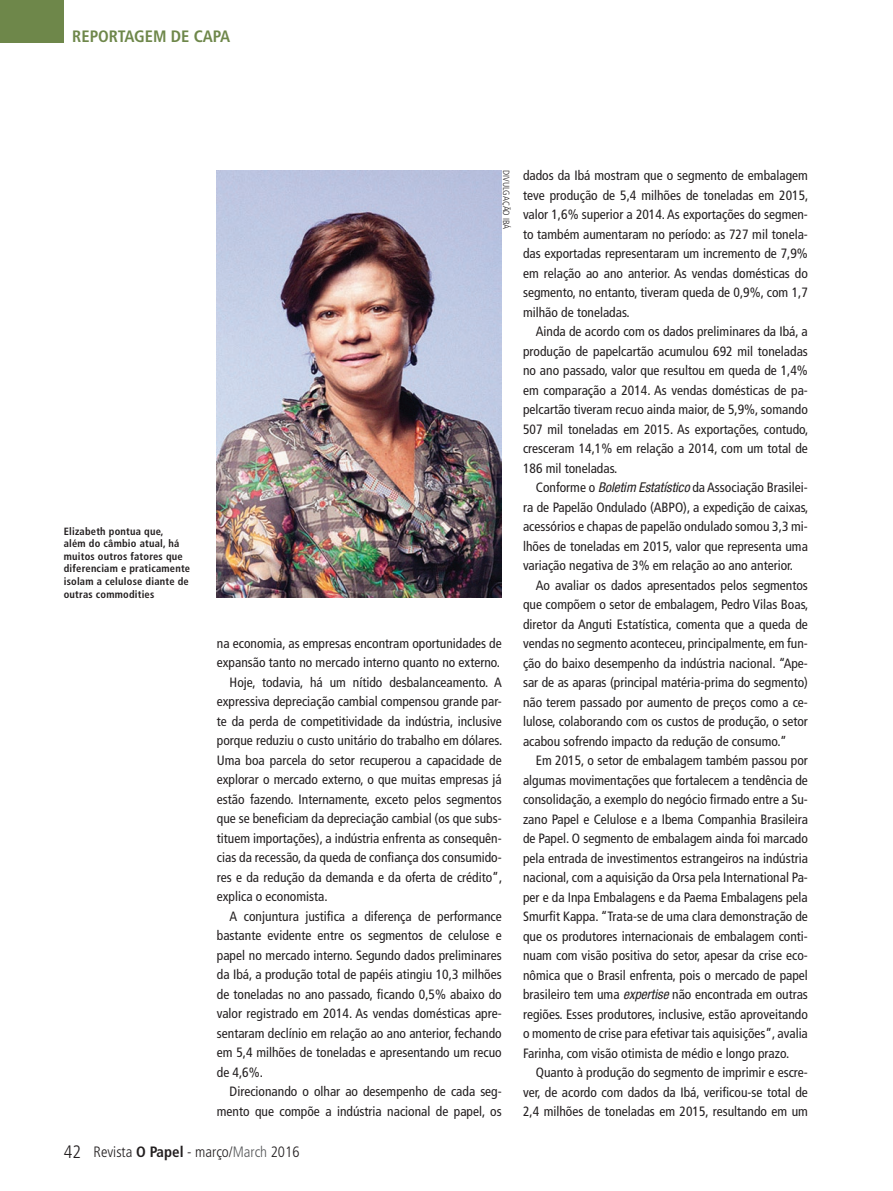
<style>
.page{position:relative;width:893px;height:1191px;background:#fff}
.page>*{position:absolute;margin:0;border:0;box-sizing:border-box;transform-origin:0 0}
.t1{font:300 condensed 18px "Frutiger LT Std";color:#231f20}
.t2{font:700 condensed 16.5px "Frutiger LT Std";color:#6e874a}
.t3{font:300 condensed 15px "Frutiger LT Std";color:#231f20}
.t4{font:condensed 13.5px/19.5px "Frutiger LT Std";color:#231f20;text-align:justify}
.t5{font:700 condensed 10.5px/12.6px "Frutiger LT Std";letter-spacing:.02em;color:#231f20}
.t6{font:300 condensed 9px "Frutiger LT Std";color:#231f20}
.s1{font-weight:700}
.s2{color:#57585a}
.s3{font-family:"Helvetica Neue LT Std";font-style:italic}
</style>
<div class="page">
<div style="left:0;top:0;width:64px;height:43px;background:#6e874a"></div>
<img style="left:217px;top:170px;width:285px;height:427px">
<p class="t2" style="left:72px;top:27px;width:160px">REPORTAGEM DE CAPA</p>
<p class="t6" style="left:511px;top:170px;width:61px;rotate:90deg">DIVULGAÇÃO IBÁ</p>
<p class="t5" style="left:64px;top:524px;width:128px">Elizabeth pontua que,<br>além do câmbio atual, há muitos outros fatores que diferenciam e praticamente isolam a celulose diante de outras commodities</p>
<p class="t4" style="left:217px;top:633px;width:286px">na economia, as empresas encontram oportunidades de</p>
<p class="t4" style="left:217px;top:653px;width:285px">expansão tanto no mercado interno quanto no externo.</p>
<p class="t4" style="left:230px;top:672px;width:274px">Hoje, todavia, há um nítido desbalanceamento. A</p>
<p class="t4" style="left:217px;top:692px;width:286px">expressiva depreciação cambial compensou grande par-</p>
<p class="t4" style="left:217px;top:711px;width:286px">te da perda de competitividade da indústria, inclusive</p>
<p class="t4" style="left:217px;top:731px;width:287px">porque reduziu o custo unitário do trabalho em dólares.</p>
<p class="t4" style="left:217px;top:750px;width:286px">Uma boa parcela do setor recuperou a capacidade de</p>
<p class="t4" style="left:217px;top:770px;width:286px">explorar o mercado externo, o que muitas empresas já</p>
<p class="t4" style="left:217px;top:789px;width:286px">estão fazendo. Internamente, exceto pelos segmentos</p>
<p class="t4" style="left:217px;top:809px;width:286px">que se beneficiam da depreciação cambial (os que subs-</p>
<p class="t4" style="left:217px;top:828px;width:286px">tituem importações), a indústria enfrenta as consequên-</p>
<p class="t4" style="left:217px;top:848px;width:286px">cias da recessão, da queda de confiança dos consumido-</p>
<p class="t4" style="left:217px;top:867px;width:287px">res e da redução da demanda e da oferta de crédito”,</p>
<p class="t4" style="left:217px;top:887px;width:112px">explica o economista.</p>
<p class="t4" style="left:230px;top:906px;width:274px">A conjuntura justifica a diferença de performance</p>
<p class="t4" style="left:217px;top:926px;width:286px">bastante evidente entre os segmentos de celulose e</p>
<p class="t4" style="left:217px;top:945px;width:286px">papel no mercado interno. Segundo dados preliminares</p>
<p class="t4" style="left:217px;top:965px;width:286px">da Ibá, a produção total de papéis atingiu 10,3 milhões</p>
<p class="t4" style="left:217px;top:984px;width:286px">de toneladas no ano passado, ficando 0,5% abaixo do</p>
<p class="t4" style="left:217px;top:1004px;width:286px">valor registrado em 2014. As vendas domésticas apre-</p>
<p class="t4" style="left:217px;top:1023px;width:286px">sentaram declínio em relação ao ano anterior, fechando</p>
<p class="t4" style="left:217px;top:1043px;width:286px">em 5,4 milhões de toneladas e apresentando um recuo</p>
<p class="t4" style="left:217px;top:1062px;width:48px">de 4,6%.</p>
<p class="t4" style="left:230px;top:1082px;width:274px">Direcionando o olhar ao desempenho de cada seg-</p>
<p class="t4" style="left:217px;top:1101px;width:286px">mento que compõe a indústria nacional de papel, os</p>
<h1 class="t1" style="left:64px;top:1141px;width:19px">42</h1>
<p class="t3" style="left:94px;top:1142px;width:208px">Revista <span class="s1">O Papel</span> - março/<span class="s2">March</span> 2016</p>
<p class="t4" style="left:523px;top:166px;width:287px">dados da Ibá mostram que o segmento de embalagem teve produção de 5,4 milhões de toneladas em 2015, valor 1,6% superior a 2014. As exportações do segmen&shy;to também aumentaram no período: as 727 mil tonela&shy;das exportadas representaram um incremento de 7,9% em relação ao ano anterior. As vendas domésticas do segmento, no entanto, tiveram queda de 0,9%, com 1,7 milhão de toneladas.</p>
<p class="t4" style="left:523px;top:322px;width:287px;text-indent:13px">Ainda de acordo com os dados preliminares da Ibá, a produção de papelcartão acumulou 692 mil toneladas no ano passado, valor que resultou em queda de 1,4% em comparação a 2014. As vendas domésticas de pa&shy;pelcartão tiveram recuo ainda maior, de 5,9%, somando 507 mil toneladas em 2015. As exportações, contudo, cresceram 14,1% em relação a 2014, com um total de 186 mil toneladas.</p>
<p class="t4" style="left:523px;top:478px;width:287px;text-indent:13px">Conforme o <span class="s3">Boletim Estatístico</span> da Associação Brasilei&shy;ra de Papelão Ondulado (ABPO), a expedição de caixas, acessórios e chapas de papelão ondulado somou 3,3 mi&shy;lhões de toneladas em 2015, valor que representa uma variação negativa de 3% em relação ao ano anterior.</p>
<p class="t4" style="left:523px;top:575px;width:287px;text-indent:13px">Ao avaliar os dados apresentados pelos segmentos que compõem o setor de embalagem, Pedro Vilas Boas, diretor da Anguti Estatística, comenta que a queda de vendas no segmento aconteceu, principalmente, em fun&shy;ção do baixo desempenho da indústria nacional. “Ape&shy;sar de as aparas (principal matéria-prima do segmento) não terem passado por aumento de preços como a ce&shy;lulose, colaborando com os custos de produção, o setor acabou sofrendo impacto da redução de consumo.”</p>
<p class="t4" style="left:523px;top:751px;width:286px;text-indent:13px">Em 2015, o setor de embalagem também passou por algumas movimentações que fortalecem a tendência de consolidação, a exemplo do negócio firmado entre a Su&shy;zano Papel e Celulose e a Ibema Companhia Brasileira de Papel. O segmento de embalagem ainda foi marcado pela entrada de investimentos estrangeiros na indústria nacional, com a aquisição da Orsa pela International Pa&shy;per e da Inpa Embalagens e da Paema Embalagens pela Smurfit Kappa. “Trata-se de uma clara demonstração de que os produtores internacionais de embalagem conti&shy;nuam com visão positiva do setor, apesar da crise eco&shy;nômica que o Brasil enfrenta, pois o mercado de papel brasileiro tem uma <span class="s3">expertise</span> não encontrada em outras regiões. Esses produtores, inclusive, estão aproveitando o momento de crise para efetivar tais aquisições”, avalia Farinha, com visão otimista de médio e longo prazo.</p>
<p class="t4" style="left:523px;top:1062px;width:286px;text-indent:13px">Quanto à produção do segmento de imprimir e escre&shy;ver, de acordo com dados da Ibá, verificou-se total de 2,4 milhões de toneladas em 2015, resultando em um</p>
</div>
